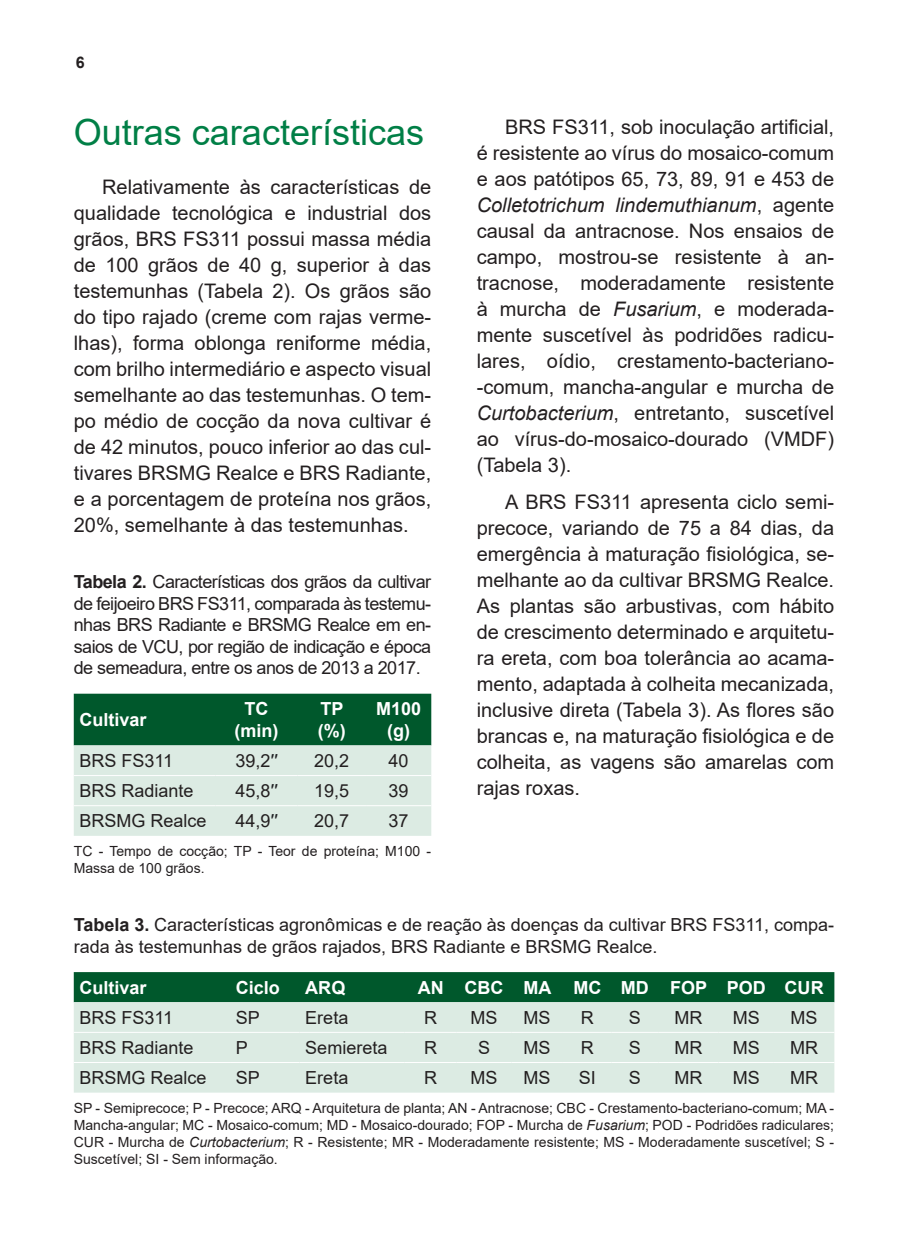
<style>
.page{position:relative;width:908px;height:1248px;background:#fff}
.page>*{position:absolute;margin:0;border:0;box-sizing:border-box;transform-origin:0 0}
.TITULO_1{font:36px "Arial";color:#007f46}
.MIOLO{font:20px/26px "Arial";color:#231f20;text-align:justify}
.TABELA_TITULO{font:18px/21.6px "Arial";color:#231f20;text-align:justify}
.TABELA_MIOLO{font:18px "Arial";color:#231f20}
.TABELA_CABECA{font:700 18px/21.6px "Arial";color:#fff;text-align:center}
.t1{font:700 16px "Arial";color:#231f20}
.TABELA_FONTE{font:14px/16.8px "Arial";color:#231f20}
.s1{font-weight:700}
.s2{color:#202124}
.s3{font-style:italic}
</style>
<div class="page">
<svg style="left:74px;top:693px;width:357px;height:142px;background:#8bb59f"></svg>
<hr style="left:74px;top:775px;width:141px;height:1px;background:#fff">
<hr style="left:215px;top:775px;width:82px;height:1px;background:#fff">
<hr style="left:297px;top:775px;width:69px;height:1px;background:#fff">
<hr style="left:366px;top:775px;width:65px;height:1px;background:#fff">
<hr style="left:74px;top:805px;width:141px;height:1px;background:#fff">
<hr style="left:215px;top:805px;width:82px;height:1px;background:#fff">
<hr style="left:297px;top:805px;width:69px;height:1px;background:#fff">
<hr style="left:366px;top:805px;width:65px;height:1px;background:#fff">
<div style="left:74px;top:972px;width:760px;height:30px;background:#00582c"></div>
<div style="left:74px;top:1002px;width:760px;height:90px;background:#dcebe3"></div>
<hr style="left:74px;top:1031px;width:156px;height:1px;background:#fff">
<hr style="left:230px;top:1031px;width:69px;height:1px;background:#fff">
<hr style="left:299px;top:1031px;width:105px;height:1px;background:#fff">
<hr style="left:404px;top:1031px;width:52px;height:1px;background:#fff">
<hr style="left:456px;top:1031px;width:55px;height:1px;background:#fff">
<hr style="left:511px;top:1031px;width:51px;height:1px;background:#fff">
<hr style="left:562px;top:1031px;width:49px;height:1px;background:#fff">
<hr style="left:611px;top:1031px;width:47px;height:1px;background:#fff">
<hr style="left:658px;top:1031px;width:60px;height:1px;background:#fff">
<hr style="left:718px;top:1031px;width:55px;height:1px;background:#fff">
<hr style="left:773px;top:1031px;width:61px;height:1px;background:#fff">
<hr style="left:74px;top:1061px;width:156px;height:1px;background:#fff">
<hr style="left:230px;top:1061px;width:69px;height:1px;background:#fff">
<hr style="left:299px;top:1061px;width:105px;height:1px;background:#fff">
<hr style="left:404px;top:1061px;width:52px;height:1px;background:#fff">
<hr style="left:456px;top:1061px;width:55px;height:1px;background:#fff">
<hr style="left:511px;top:1061px;width:51px;height:1px;background:#fff">
<hr style="left:562px;top:1061px;width:49px;height:1px;background:#fff">
<hr style="left:611px;top:1061px;width:47px;height:1px;background:#fff">
<hr style="left:658px;top:1061px;width:60px;height:1px;background:#fff">
<hr style="left:718px;top:1061px;width:55px;height:1px;background:#fff">
<hr style="left:773px;top:1061px;width:61px;height:1px;background:#fff">
<p class="t1" style="left:76px;top:51px;width:10px">6</p>
<p class="TITULO_1" style="left:74px;top:108px;width:352px">Outras características</p>
<p class="MIOLO" style="left:74px;top:174px;width:359px;text-indent:28px">Relativamente às características de qualidade tecnológica e industrial dos grãos, BRS FS311 possui massa média de 100 grãos de 40 g, superior à das testemunhas (Tabela 2). Os grãos são do tipo rajado (creme com rajas verme&shy;lhas), forma oblonga reniforme média, com brilho intermediário e aspecto visual semelhante ao das testemunhas. O tem&shy;po médio de cocção da nova cultivar é de 42 minutos, pouco inferior ao das cul&shy;tivares BRSMG Realce e BRS Radiante, e a porcentagem de proteína nos grãos, 20%, semelhante à das testemunhas.</p>
<p class="TABELA_TITULO" style="left:74px;top:570px;width:359px"><span class="s1">Tabela 2.</span> Características dos grãos da cultivar de feijoeiro BRS FS311, comparada às testemu&shy;nhas BRS Radiante e BRSMG Realce em en&shy;saios de VCU, por região de indicação e época de semeadura, entre os anos de 2013 a 2017.</p>
<p class="TABELA_CABECA" style="left:79px;top:709px;width:69px">Cultivar</p>
<p class="TABELA_CABECA" style="left:234px;top:698px;width:45px">TC (min)</p>
<p class="TABELA_CABECA" style="left:317px;top:698px;width:29px;text-align:left">TP (%)</p>
<p class="TABELA_CABECA" style="left:376px;top:698px;width:47px">M100 (g)</p>
<p class="TABELA_MIOLO" style="left:79px;top:748px;width:95px">BRS FS311</p>
<p class="TABELA_MIOLO" style="left:235px;top:748px;width:43px">39,2<span class="s2">′′</span></p>
<p class="TABELA_MIOLO" style="left:314px;top:748px;width:37px">20,2</p>
<p class="TABELA_MIOLO" style="left:388px;top:748px;width:22px">40</p>
<p class="TABELA_MIOLO" style="left:79px;top:778px;width:116px">BRS Radiante</p>
<p class="TABELA_MIOLO" style="left:235px;top:778px;width:43px">45,8<span class="s2">′′</span></p>
<p class="TABELA_MIOLO" style="left:314px;top:778px;width:37px">19,5</p>
<p class="TABELA_MIOLO" style="left:388px;top:778px;width:22px">39</p>
<p class="TABELA_MIOLO" style="left:79px;top:808px;width:129px">BRSMG Realce</p>
<p class="TABELA_MIOLO" style="left:235px;top:808px;width:43px">44,9<span class="s2">′′</span></p>
<p class="TABELA_MIOLO" style="left:314px;top:808px;width:37px">20,7</p>
<p class="TABELA_MIOLO" style="left:388px;top:808px;width:22px">37</p>
<p class="TABELA_FONTE" style="left:74px;top:843px;width:359px">TC - Tempo de cocção; TP - Teor de proteína; M100 -<br>Massa de 100 grãos.</p>
<p class="MIOLO" style="left:476px;top:113px;width:359px;text-indent:28px">BRS FS311, sob inoculação artificial, é resistente ao vírus do mosaico-comum e aos patótipos 65, 73, 89, 91 e 453 de <span class="s3">Colletotrichum lindemuthianum</span>, agente causal da antracnose. Nos ensaios de campo, mostrou-se resistente à an&shy;tracnose, moderadamente resistente à murcha de <span class="s3">Fusarium</span>, e moderada&shy;mente suscetível às podridões radicu&shy;lares, oídio, crestamento-bacteriano--comum, mancha-angular e murcha de <span class="s3">Curtobacterium</span>, entretanto, suscetível ao vírus-do-mosaico-dourado (VMDF) (Tabela 3).</p>
<p class="MIOLO" style="left:476px;top:489px;width:359px;text-indent:28px">A BRS FS311 apresenta ciclo semi&shy;precoce, variando de 75 a 84 dias, da emergência à maturação fisiológica, se&shy;melhante ao da cultivar BRSMG Realce.<br>As plantas são arbustivas, com hábito de crescimento determinado e arquitetu&shy;ra ereta, com boa tolerância ao acama&shy;mento, adaptada à colheita mecanizada, inclusive direta (Tabela 3). As flores são brancas e, na maturação fisiológica e de colheita, as vagens são amarelas com rajas roxas.</p>
<p class="TABELA_TITULO" style="left:74px;top:913px;width:761px"><span class="s1">Tabela 3.</span> Características agronômicas e de reação às doenças da cultivar BRS FS311, compa&shy;rada às testemunhas de grãos rajados, BRS Radiante e BRSMG Realce.</p>
<p class="TABELA_CABECA" style="left:79px;top:976px;width:69px">Cultivar</p>
<p class="TABELA_CABECA" style="left:235px;top:976px;width:46px">Ciclo</p>
<p class="TABELA_CABECA" style="left:305px;top:976px;width:41px">ARQ</p>
<p class="TABELA_CABECA" style="left:417px;top:976px;width:27px">AN</p>
<p class="TABELA_CABECA" style="left:464px;top:976px;width:40px">CBC</p>
<p class="TABELA_CABECA" style="left:523px;top:976px;width:29px">MA</p>
<p class="TABELA_CABECA" style="left:573px;top:976px;width:29px">MC</p>
<p class="TABELA_CABECA" style="left:620px;top:976px;width:29px">MD</p>
<p class="TABELA_CABECA" style="left:669px;top:976px;width:39px">FOP</p>
<p class="TABELA_CABECA" style="left:726px;top:976px;width:41px">POD</p>
<p class="TABELA_CABECA" style="left:784px;top:976px;width:40px">CUR</p>
<p class="TABELA_MIOLO" style="left:79px;top:1005px;width:95px">BRS FS311</p>
<p class="TABELA_MIOLO" style="left:235px;top:1005px;width:26px">SP</p>
<p class="TABELA_MIOLO" style="left:305px;top:1005px;width:45px">Ereta</p>
<p class="TABELA_MIOLO" style="left:424px;top:1005px;width:14px">R</p>
<p class="TABELA_MIOLO" style="left:470px;top:1005px;width:28px">MS</p>
<p class="TABELA_MIOLO" style="left:523px;top:1005px;width:29px">MS</p>
<p class="TABELA_MIOLO" style="left:580px;top:1005px;width:14px">R</p>
<p class="TABELA_MIOLO" style="left:628px;top:1005px;width:14px">S</p>
<p class="TABELA_MIOLO" style="left:674px;top:1005px;width:29px">MR</p>
<p class="TABELA_MIOLO" style="left:732px;top:1005px;width:28px">MS</p>
<p class="TABELA_MIOLO" style="left:790px;top:1005px;width:28px">MS</p>
<p class="TABELA_MIOLO" style="left:79px;top:1035px;width:116px">BRS Radiante</p>
<p class="TABELA_MIOLO" style="left:235px;top:1035px;width:14px">P</p>
<p class="TABELA_MIOLO" style="left:305px;top:1035px;width:84px">Semiereta</p>
<p class="TABELA_MIOLO" style="left:424px;top:1035px;width:14px">R</p>
<p class="TABELA_MIOLO" style="left:478px;top:1035px;width:14px">S</p>
<p class="TABELA_MIOLO" style="left:523px;top:1035px;width:29px">MS</p>
<p class="TABELA_MIOLO" style="left:580px;top:1035px;width:14px">R</p>
<p class="TABELA_MIOLO" style="left:628px;top:1035px;width:14px">S</p>
<p class="TABELA_MIOLO" style="left:674px;top:1035px;width:29px">MR</p>
<p class="TABELA_MIOLO" style="left:732px;top:1035px;width:28px">MS</p>
<p class="TABELA_MIOLO" style="left:789px;top:1035px;width:29px">MR</p>
<p class="TABELA_MIOLO" style="left:79px;top:1065px;width:129px">BRSMG Realce</p>
<p class="TABELA_MIOLO" style="left:235px;top:1065px;width:26px">SP</p>
<p class="TABELA_MIOLO" style="left:305px;top:1065px;width:45px">Ereta</p>
<p class="TABELA_MIOLO" style="left:424px;top:1065px;width:14px">R</p>
<p class="TABELA_MIOLO" style="left:470px;top:1065px;width:28px">MS</p>
<p class="TABELA_MIOLO" style="left:523px;top:1065px;width:29px">MS</p>
<p class="TABELA_MIOLO" style="left:578px;top:1065px;width:19px">SI</p>
<p class="TABELA_MIOLO" style="left:628px;top:1065px;width:14px">S</p>
<p class="TABELA_MIOLO" style="left:674px;top:1065px;width:29px">MR</p>
<p class="TABELA_MIOLO" style="left:732px;top:1065px;width:28px">MS</p>
<p class="TABELA_MIOLO" style="left:789px;top:1065px;width:29px">MR</p>
<p class="TABELA_FONTE" style="left:74px;top:1099px;width:761px;text-align:justify">SP - Semiprecoce; P - Precoce; ARQ - Arquitetura de planta; AN - Antracnose; CBC - Crestamento-bacteriano-comum; MA - Mancha-angular; MC - Mosaico-comum; MD - Mosaico-dourado; FOP - Murcha de <span class="s3">Fusarium</span>; POD - Podridões radiculares; CUR - Murcha de <span class="s3">Curtobacterium</span>; R - Resistente; MR - Moderadamente resistente; MS - Moderadamente suscetível; S - Suscetível; SI - Sem informação.</p>
</div>
